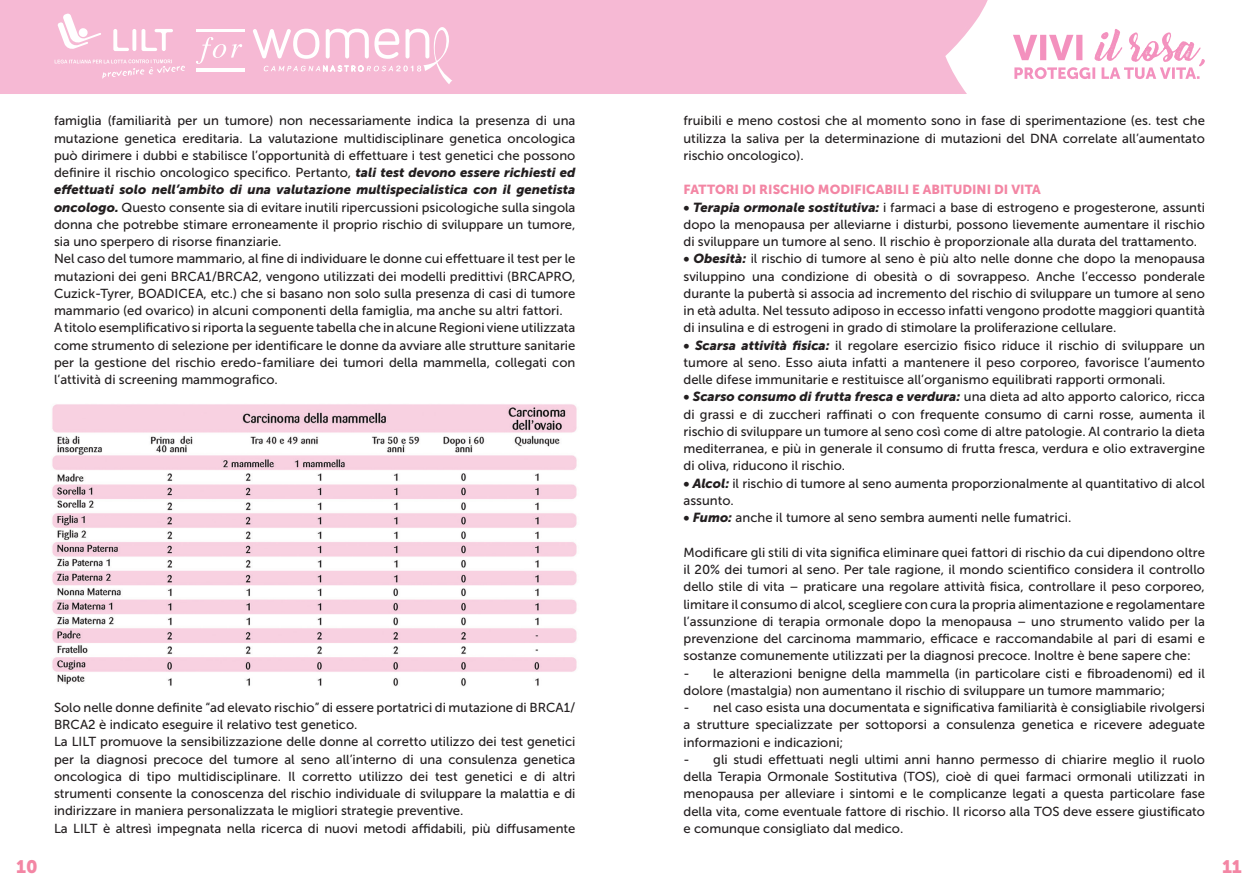
<style>
.page{position:relative;width:1259px;height:893px;background:#fff}
.page>*{position:absolute;margin:0;border:0;box-sizing:border-box;transform-origin:0 0}
.t1{font:18px "Museo Sans 900";color:#f386a4}
.t2{font:13.05px/17.2px "Museo Sans 500";color:#231f20;text-align:justify}
.t3{font:italic 13.05px "Museo Sans 900";color:#231f20}
.t4{font:13.05px "Museo Sans 900";color:#f386a4}
.s1{font-family:"Museo Sans 900";font-style:italic}
.s2{font-family:"Museo Sans 500";font-style:normal}
</style>
<div class="page">
<img style="left:52px;top:404px;width:525px;height:283px">
<div style="left:0;top:0;width:883px;height:94px;background:#f6b9d4"></div>
<svg style="left:57px;top:13px;width:44px;height:37px"></svg>
<svg style="left:113px;top:29px;width:60px;height:22px"></svg>
<svg style="left:55px;top:59px;width:130px;height:20px;background:#f7c1d9"></svg>
<hr style="left:196px;top:29px;width:48px;height:1px;background:#fff">
<hr style="left:196px;top:30px;width:48px;height:2px;background:#fff">
<hr style="left:196px;top:69px;width:48px;height:1px;background:#fff">
<hr style="left:196px;top:70px;width:48px;height:1px;background:#fff">
<svg style="left:196px;top:37px;width:46px;height:27px"></svg>
<svg style="left:253px;top:23px;width:201px;height:61px"></svg>
<svg style="left:883px;top:0;width:104px;height:94px"></svg>
<svg style="left:1013px;top:29px;width:192px;height:50px"></svg>
<p class="t2" style="left:54px;top:112px;width:523px">famiglia (familiarità per un tumore) non necessariamente indica la presenza di una mutazione genetica ereditaria. La valutazione multidisciplinare genetica oncologica può dirimere i dubbi e stabilisce l’opportunità di effettuare i test genetici che possono definire il rischio oncologico specifico. Pertanto, <span class="s1">tali test devono essere richiesti ed</span></p>
<p class="t3" style="left:54px;top:182px;width:523px">effettuati solo nell’ambito di una valutazione multispecialistica con il genetista</p>
<p class="t2" style="left:54px;top:199px;width:523px;text-align:left"><span class="s1">oncologo.</span> Questo consente sia di evitare inutili ripercussioni psicologiche sulla singola donna che potrebbe stimare erroneamente il proprio rischio di sviluppare un tumore, sia uno sperpero di risorse finanziarie.<br>Nel caso del tumore mammario, al fine di individuare le donne cui effettuare il test per le mutazioni dei geni BRCA1/BRCA2, vengono utilizzati dei modelli predittivi (BRCAPRO, Cuzick-Tyrer, BOADICEA, etc.) che si basano non solo sulla presenza di casi di tumore mammario (ed ovarico) in alcuni componenti della famiglia, ma anche su altri fattori.<br>A titolo esemplificativo si riporta la seguente tabella che in alcune Regioni viene utilizzata come strumento di selezione per identificare le donne da avviare alle strutture sanitarie per la gestione del rischio eredo-familiare dei tumori della mammella, collegati con l’attività di screening mammografico.</p>
<p class="t2" style="left:54px;top:699px;width:523px;text-align:left">Solo nelle donne definite “ad elevato rischio” di essere portatrici di mutazione di BRCA1/ BRCA2 è indicato eseguire il relativo test genetico.<br>La LILT promuove la sensibilizzazione delle donne al corretto utilizzo dei test genetici per la diagnosi precoce del tumore al seno all’interno di una consulenza genetica oncologica di tipo multidisciplinare. Il corretto utilizzo dei test genetici e di altri strumenti consente la conoscenza del rischio individuale di sviluppare la malattia e di indirizzare in maniera personalizzata le migliori strategie preventive.<br>La LILT è altresì impegnata nella ricerca di nuovi metodi affidabili, più diffusamente</p>
<p class="t2" style="left:683px;top:112px;width:523px">fruibili e meno costosi che al momento sono in fase di sperimentazione (es. test che utilizza la saliva per la determinazione di mutazioni del DNA correlate all’aumentato rischio oncologico).</p>
<p class="t4" style="left:683px;top:182px;width:359px">FATTORI DI RISCHIO MODIFICABILI E ABITUDINI DI VITA</p>
<p class="t2" style="left:683px;top:199px;width:523px"><span class="s1">• Terapia ormonale sostitutiva:</span> i farmaci a base di estrogeno e progesterone, assunti dopo la menopausa per alleviarne i disturbi, possono lievemente aumentare il rischio di sviluppare un tumore al seno. Il rischio è proporzionale alla durata del trattamento.</p>
<p class="t2" style="left:683px;top:250px;width:523px"><span class="s1">• Obesità:</span> il rischio di tumore al seno è più alto nelle donne che dopo la menopausa sviluppino una condizione di obesità o di sovrappeso. Anche l’eccesso ponderale durante la pubertà si associa ad incremento del rischio di sviluppare un tumore al seno in età adulta. Nel tessuto adiposo in eccesso infatti vengono prodotte maggiori quantità di insulina e di estrogeni in grado di stimolare la proliferazione cellulare.</p>
<p class="t2" style="left:683px;top:337px;width:523px"><span class="s1">• Scarsa attività fisica:</span> il regolare esercizio fisico riduce il rischio di sviluppare un tumore al seno. Esso aiuta infatti a mantenere il peso corporeo, favorisce l’aumento delle difese immunitarie e restituisce all’organismo equilibrati rapporti ormonali.</p>
<p class="t3" style="left:683px;top:389px;width:523px">• Scarso consumo di frutta fresca e verdura: <span class="s2">una dieta ad alto apporto calorico, ricca</span></p>
<p class="t2" style="left:683px;top:406px;width:523px">di grassi e di zuccheri raffinati o con frequente consumo di carni rosse, aumenta il rischio di sviluppare un tumore al seno così come di altre patologie. Al contrario la dieta mediterranea, e più in generale il consumo di frutta fresca, verdura e olio extravergine di oliva, riducono il rischio.</p>
<p class="t2" style="left:683px;top:475px;width:523px"><span class="s1">• Alcol:</span> il rischio di tumore al seno aumenta proporzionalmente al quantitativo di alcol assunto.</p>
<p class="t2" style="left:683px;top:509px;width:389px"><span class="s1">• Fumo:</span> anche il tumore al seno sembra aumenti nelle fumatrici.</p>
<p class="t2" style="left:683px;top:544px;width:523px">Modificare gli stili di vita significa eliminare quei fattori di rischio da cui dipendono oltre il 20% dei tumori al seno. Per tale ragione, il mondo scientifico considera il controllo dello stile di vita – praticare una regolare attività fisica, controllare il peso corporeo, limitare il consumo di alcol, scegliere con cura la propria alimentazione e regolamentare l’assunzione di terapia ormonale dopo la menopausa – uno strumento valido per la prevenzione del carcinoma mammario, efficace e raccomandabile al pari di esami e sostanze comunemente utilizzati per la diagnosi precoce. Inoltre è bene sapere che:</p>
<p class="t2" style="left:683px;top:664px;width:523px">- le alterazioni benigne della mammella (in particolare cisti e fibroadenomi) ed il dolore (mastalgia) non aumentano il rischio di sviluppare un tumore mammario;</p>
<p class="t2" style="left:683px;top:699px;width:523px">- nel caso esista una documentata e significativa familiarità è consigliabile rivolgersi a strutture specializzate per sottoporsi a consulenza genetica e ricevere adeguate informazioni e indicazioni;</p>
<p class="t2" style="left:683px;top:751px;width:523px">- gli studi effettuati negli ultimi anni hanno permesso di chiarire meglio il ruolo della Terapia Ormonale Sostitutiva (TOS), cioè di quei farmaci ormonali utilizzati in menopausa per alleviare i sintomi e le complicanze legati a questa particolare fase della vita, come eventuale fattore di rischio. Il ricorso alla TOS deve essere giustificato e comunque consigliato dal medico.</p>
<h1 class="t1" style="left:16px;top:856px;width:23px">10</h1>
<h1 class="t1" style="left:1222px;top:856px;width:21px">11</h1>
</div>
